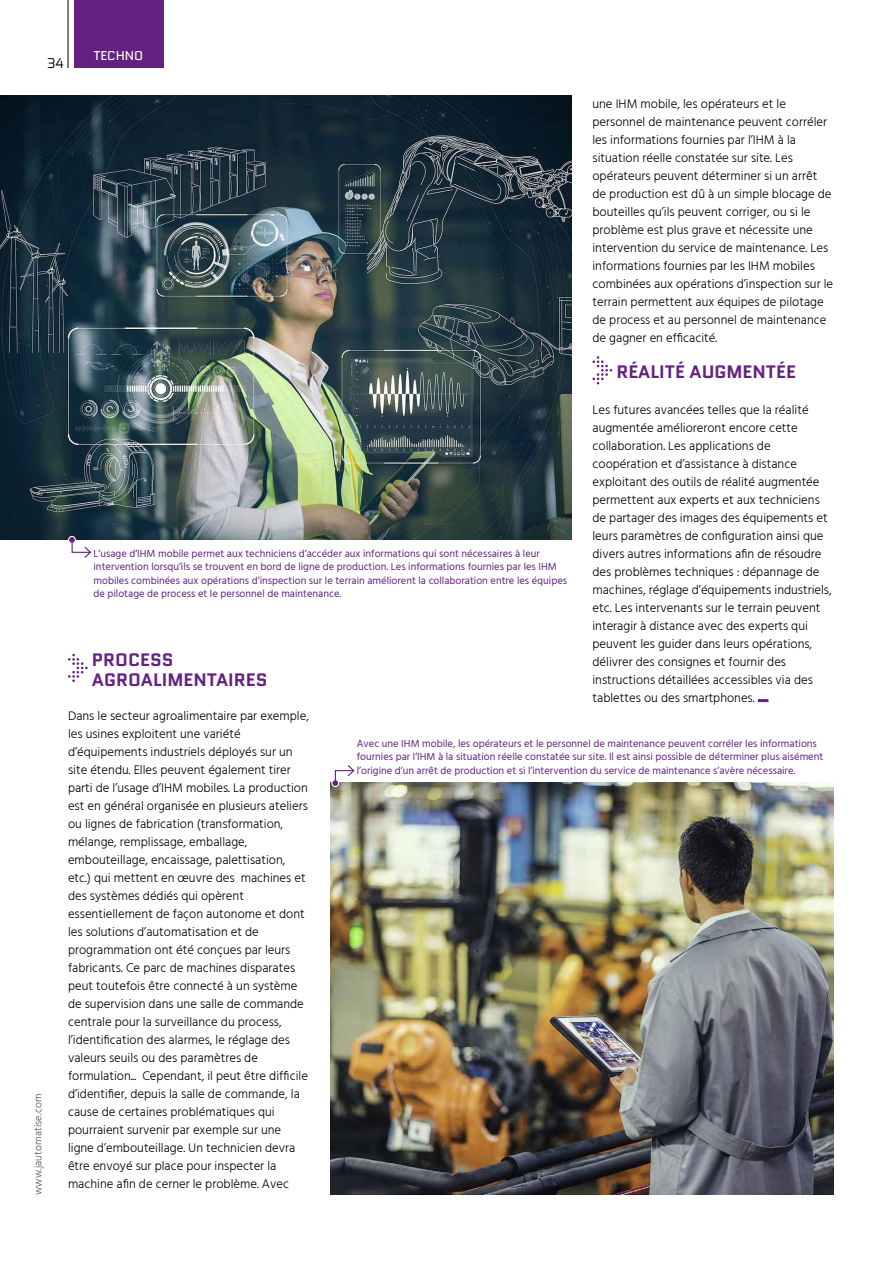
<style>
.page{position:relative;width:893px;height:1263px;background:#fff}
.page>*{position:absolute;margin:0;border:0;box-sizing:border-box;transform-origin:0 0}
.INTER{font:700 18px/19.5px "Quantico";color:#652182}
.t1{font:13.5px "Exo";color:#000}
.Corps{font:300 12.75px/18px "Hind Guntur";color:#000}
.t2{font:12.75px "Quantico";color:#fff}
.t3{font:10.5px/13.5px "Hind Guntur";color:#652182}
.t4{font:300 10.5px "Hind Guntur";letter-spacing:.01em;color:#565656}
</style>
<div class="page">
<svg style="left:592px;top:356px;width:20px;height:28px"></svg>
<svg style="left:758px;top:699px;width:10px;height:3px"></svg>
<svg style="left:68px;top:654px;width:20px;height:28px"></svg>
<img style="left:330px;top:783px;width:503px;height:412px">
<img style="left:0;top:96px;width:571px;height:443px">
<div style="left:332px;top:780px;width:7px;height:6px;background:#652182;border-radius:50%"></div>
<div style="left:331px;top:779px;width:8px;height:8px;border:1px solid #fff;border-radius:50%"></div>
<svg style="left:334px;top:765px;width:21px;height:19px"></svg>
<div style="left:69px;top:536px;width:6px;height:7px;background:#652182;border-radius:50%"></div>
<div style="left:68px;top:536px;width:8px;height:8px;border:1px solid #fff;border-radius:50%"></div>
<svg style="left:71px;top:538px;width:21px;height:20px"></svg>
<hr style="left:68px;top:0;width:1px;height:68px;background:#000">
<div style="left:74px;top:0;width:89px;height:68px;background:#652182"></div>
<p class="t1" style="left:48px;top:55px;width:18px">34</p>
<p class="t2" style="left:93px;top:47px;width:51px">TECHNO</p>
<p class="t4" style="left:32px;top:1195px;width:103px;rotate:-90deg">www.jautomatise.com</p>
<p class="Corps" style="left:592px;top:95px;width:242px">une IHM mobile, les opérateurs et le personnel de maintenance peuvent corréler les informations fournies par l’IHM à la situation réelle constatée sur site. Les opérateurs peuvent déterminer si un arrêt de production est dû à un simple blocage de bouteilles qu’ils peuvent corriger, ou si le problème est plus grave et nécessite une intervention du service de maintenance. Les informations fournies par les IHM mobiles combinées aux opérations d’inspection sur le terrain permettent aux équipes de pilotage de process et au personnel de maintenance de gagner en efficacité.</p>
<p class="INTER" style="left:616px;top:362px;width:181px">RÉALITÉ AUGMENTÉE</p>
<p class="Corps" style="left:592px;top:401px;width:241px">Les futures avancées telles que la réalité augmentée amélioreront encore cette collaboration. Les applications de coopération et d’assistance à distance exploitant des outils de réalité augmentée permettent aux experts et aux techniciens de partager des images des équipements et leurs paramètres de configuration ainsi que divers autres informations afin de résoudre des problèmes techniques : dépannage de machines, réglage d’équipements industriels, etc. Les intervenants sur le terrain peuvent interagir à distance avec des experts qui peuvent les guider dans leurs opérations, délivrer des consignes et fournir des instructions détaillées accessibles via des tablettes ou des smartphones.</p>
<p class="t3" style="left:94px;top:546px;width:475px">L’usage d’IHM mobile permet aux techniciens d’accéder aux informations qui sont nécessaires à leur intervention lorsqu’ils se trouvent en bord de ligne de production. Les informations fournies par les IHM mobiles combinées aux opérations d’inspection sur le terrain améliorent la collaboration entre les équipes de pilotage de process et le personnel de maintenance.</p>
<p class="INTER" style="left:92px;top:650px;width:177px">PROCESS<br>AGROALIMENTAIRES</p>
<p class="Corps" style="left:68px;top:707px;width:242px">Dans le secteur agroalimentaire par exemple, les usines exploitent une variété d’équipements industriels déployés sur un site étendu. Elles peuvent également tirer parti de l’usage d’IHM mobiles. La production est en général organisée en plusieurs ateliers ou lignes de fabrication (transformation, mélange, remplissage, emballage, embouteillage, encaissage, palettisation, etc.) qui mettent en œuvre des machines et des systèmes dédiés qui opèrent essentiellement de façon autonome et dont les solutions d’automatisation et de programmation ont été conçues par leurs fabricants. Ce parc de machines disparates peut toutefois être connecté à un système de supervision dans une salle de commande centrale pour la surveillance du process, l’identification des alarmes, le réglage des valeurs seuils ou des paramètres de formulation... Cependant, il peut être difficile d’identifier, depuis la salle de commande, la cause de certaines problématiques qui pourraient survenir par exemple sur une ligne d’embouteillage. Un technicien devra être envoyé sur place pour inspecter la machine afin de cerner le problème. Avec</p>
<p class="t3" style="left:357px;top:736px;width:468px">Avec une IHM mobile, les opérateurs et le personnel de maintenance peuvent corréler les informations fournies par l’IHM à la situation réelle constatée sur site. Il est ainsi possible de déterminer plus aisément l’origine d’un arrêt de production et si l’intervention du service de maintenance s’avère nécessaire.</p>
</div>
